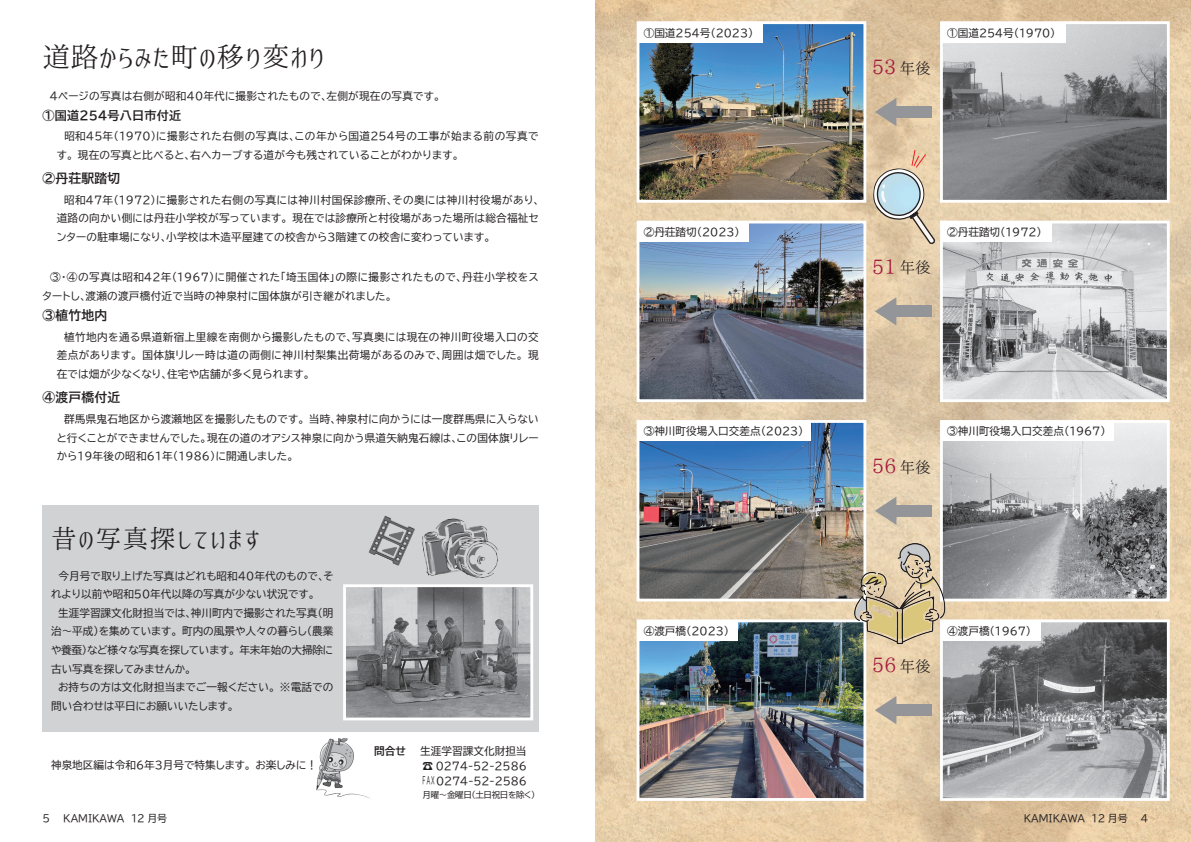
<style>
.page{position:relative;width:1191px;height:842px;background:#fff}
.page>*{position:absolute;margin:0;border:0;box-sizing:border-box;transform-origin:0 0}
.t1{font:27.6px "Koku Mincho Regular";letter-spacing:.02em;color:#231f20}
.t2{font:25.5px "Koku Mincho Regular";letter-spacing:.06em;color:#231f20}
.t3{font:19.8px "Koku Mincho Regular";color:#a5173d}
.t4{font:15.6px "Koku Mincho Regular";color:#231f20}
.t5{font:12.8px "BIZ UDP Gothic Bold";letter-spacing:.02em;color:#231f20}
.t6{font:12px "BIZ UDP Gothic Bold";letter-spacing:.02em;color:#231f20}
.t7{font:10.6px/18.6px "BIZ UDP Gothic";letter-spacing:.02em;color:#231f20}
.t8{font:10.6px/18.6px "BIZ UDP Gothic";color:#231f20}
.t9{font:9.9px "BIZ UDP Gothic";color:#231f20}
.t10{font:8.5px "BIZ UDP Gothic";letter-spacing:-.04em;color:#231f20}
.s1{font-family:"BIZ UDP Gothic Bold"}
.s2{font-size:9.9px}
</style>
<div class="page">
<img style="left:595px;top:0;width:596px;height:842px">
<img style="left:640px;top:25px;width:222px;height:174px">
<div style="left:636px;top:21px;width:230px;height:182px;border:3px solid #fff"></div>
<img style="left:944px;top:25px;width:221px;height:174px">
<div style="left:940px;top:21px;width:229px;height:182px;border:3px solid #fff"></div>
<img style="left:640px;top:225px;width:222px;height:173px">
<div style="left:636px;top:221px;width:230px;height:181px;border:3px solid #fff"></div>
<img style="left:944px;top:225px;width:221px;height:173px">
<div style="left:940px;top:221px;width:229px;height:181px;border:3px solid #fff"></div>
<img style="left:640px;top:424px;width:222px;height:173px">
<div style="left:636px;top:420px;width:230px;height:181px;border:3px solid #fff"></div>
<img style="left:944px;top:424px;width:221px;height:173px">
<div style="left:940px;top:420px;width:229px;height:181px;border:3px solid #fff"></div>
<img style="left:640px;top:623px;width:222px;height:174px">
<div style="left:636px;top:619px;width:230px;height:182px;border:3px solid #fff"></div>
<img style="left:944px;top:623px;width:221px;height:174px">
<div style="left:940px;top:619px;width:229px;height:182px;border:3px solid #fff"></div>
<div style="left:888px;top:106px;width:43px;height:12px;background:#939598"></div>
<svg style="left:874px;top:98px;width:22px;height:28px"></svg>
<div style="left:888px;top:704px;width:43px;height:12px;background:#939598"></div>
<svg style="left:874px;top:696px;width:22px;height:28px"></svg>
<div style="left:888px;top:505px;width:43px;height:11px;background:#939598"></div>
<svg style="left:874px;top:497px;width:22px;height:28px"></svg>
<div style="left:888px;top:306px;width:43px;height:11px;background:#939598"></div>
<svg style="left:874px;top:297px;width:22px;height:29px"></svg>
<div style="left:638px;top:23px;width:125px;height:20px;background:#fff"></div>
<div style="left:941px;top:23px;width:125px;height:20px;background:#fff"></div>
<div style="left:638px;top:222px;width:110px;height:20px;background:#fff"></div>
<div style="left:941px;top:222px;width:111px;height:20px;background:#fff"></div>
<div style="left:638px;top:421px;width:173px;height:20px;background:#fff"></div>
<div style="left:941px;top:421px;width:173px;height:20px;background:#fff"></div>
<div style="left:638px;top:621px;width:99px;height:20px;background:#fff"></div>
<div style="left:941px;top:621px;width:99px;height:20px;background:#fff"></div>
<div style="left:43px;top:505px;width:496px;height:227px;background:#d1d2d4"></div>
<img style="left:347px;top:588px;width:182px;height:128px">
<div style="left:343px;top:584px;width:190px;height:136px;border:3px solid #fff"></div>
<img style="left:399px;top:518px;width:114px;height:83px">
<img style="left:368px;top:515px;width:63px;height:64px">
<img style="left:833px;top:533px;width:142px;height:119px">
<img style="left:316px;top:738px;width:55px;height:61px">
<svg style="left:873px;top:149px;width:63px;height:96px;background:#cfc6b3"></svg>
<h1 class="t1" style="left:43px;top:42px;width:284px">道路からみた町の移り変わり</h1>
<p class="t7" style="left:43px;top:87px;width:399px">　4ページの写真は右側が昭和40年代に撮影されたもので、左側が現在の写真です。</p>
<p class="t6" style="left:43px;top:110px;width:140px">①国道254号八日市付近</p>
<p class="t7" style="left:57px;top:127px;width:483px">　昭和45年（1970）に撮影された右側の写真は、この年から国道254号の工事が始まる前の写真です。現在の写真と比べると、右へカーブする道が今も残されていることがわかります。</p>
<p class="t5" style="left:43px;top:172px;width:79px">②丹荘駅踏切</p>
<p class="t7" style="left:57px;top:190px;width:485px">　昭和47年（1972）に撮影された右側の写真には神川村国保診療所、その奥には神川村役場があり、道路の向かい側には丹荘小学校が写っています。現在では診療所と村役場があった場所は総合福祉センターの駐車場になり、小学校は木造平屋建ての校舎から3階建ての校舎に変わっています。</p>
<p class="t7" style="left:43px;top:268px;width:497px">　③・④の写真は昭和42年（1967）に開催された「埼玉国体」の際に撮影されたもので、丹荘小学校をスタートし、渡瀬の渡戸橋付近で当時の神泉村に国体旗が引き継がれました。</p>
<p class="t5" style="left:43px;top:309px;width:66px">③植竹地内</p>
<p class="t7" style="left:57px;top:327px;width:483px;text-align:justify">　植竹地内を通る県道新宿上里線を南側から撮影したもので、写真奥には現在の神川町役場入口の交差点があります。国体旗リレー時は道の両側に神川村梨集出荷場があるのみで、周囲は畑でした。現在では畑が少なくなり、住宅や店舗が多く見られます。</p>
<p class="t5" style="left:43px;top:391px;width:79px">④渡戸橋付近</p>
<p class="t7" style="left:57px;top:410px;width:483px;text-align:justify">　群馬県鬼石地区から渡瀬地区を撮影したものです。当時、神泉村に向かうには一度群馬県に入らないと行くことができませんでした。現在の道のオアシス神泉に向かう県道矢納鬼石線は、この国体旗リレーから19年後の昭和61年（1986）に開通しました。</p>
<h2 class="t2" style="left:51px;top:525px;width:211px">昔の写真探しています</h2>
<p class="t8" style="left:51px;top:566px;width:284px">　今月号で取り上げた写真はどれも昭和40年代のものでそ、れより以前や昭和50年代以降の写真が少ない状況です。<br>　生涯学習課文化財担当では、神川町内で撮影された写真明（治～平成）を集めています。町内の風景や人々の暮らし（農業や養蚕）など様々な写真を探しています。年末年始の大掃除に古い写真を探してみませんか。<br>　お持ちの方は文化財担当までご一報ください。 ※電話での問い合わせは平日にお願いいたします。</p>
<p class="t8" style="left:51px;top:756px;width:267px">神泉地区編は令和6年3月号で特集します。お楽しみに!</p>
<p class="t9" style="left:43px;top:814px;width:126px">5　　KAMIKAWA　12 月号</p>
<p class="t7" style="left:422px;top:743px;width:106px;line-height:14.9px;text-align:justify;text-indent:-48px"><span class="s1">問合せ</span>　　生涯学習課文化財担当☎ 0274-52-2586<br><span class="s2">F A X</span> 0274-52-2586</p>
<p class="t10" style="left:422px;top:790px;width:114px">月曜～金曜日（土日祝日を除く(</p>
<p class="t8" style="left:643px;top:23px;width:111px">①国道254号（2023）</p>
<p class="t8" style="left:947px;top:23px;width:110px">①国道254号)1970(</p>
<h3 class="t3" style="left:872px;top:56px;width:26px">53</h3>
<h3 class="t4" style="left:899px;top:60px;width:33px">年後</h3>
<p class="t8" style="left:643px;top:223px;width:98px">②丹荘踏切（2023）</p>
<p class="t8" style="left:947px;top:223px;width:96px">②丹荘踏切)1972(</p>
<h3 class="t3" style="left:872px;top:255px;width:26px">51</h3>
<h3 class="t4" style="left:899px;top:259px;width:33px">年後</h3>
<p class="t8" style="left:643px;top:422px;width:161px">③神川町役場入口交差点（2023）</p>
<p class="t8" style="left:947px;top:422px;width:160px">③神川町役場入口交差点)1967(</p>
<h3 class="t3" style="left:872px;top:455px;width:26px">56</h3>
<h3 class="t4" style="left:899px;top:458px;width:33px">年後</h3>
<p class="t8" style="left:643px;top:621px;width:87px">④渡戸橋（2023）</p>
<p class="t8" style="left:947px;top:621px;width:86px">④渡戸橋)1967(</p>
<h3 class="t3" style="left:872px;top:654px;width:26px">56</h3>
<h3 class="t4" style="left:899px;top:658px;width:33px">年後</h3>
<p class="t9" style="left:1023px;top:814px;width:105px">KAMIKAWA　12 月号</p>
<p class="t9" style="left:1141px;top:814px;width:9px">4</p>
</div>
